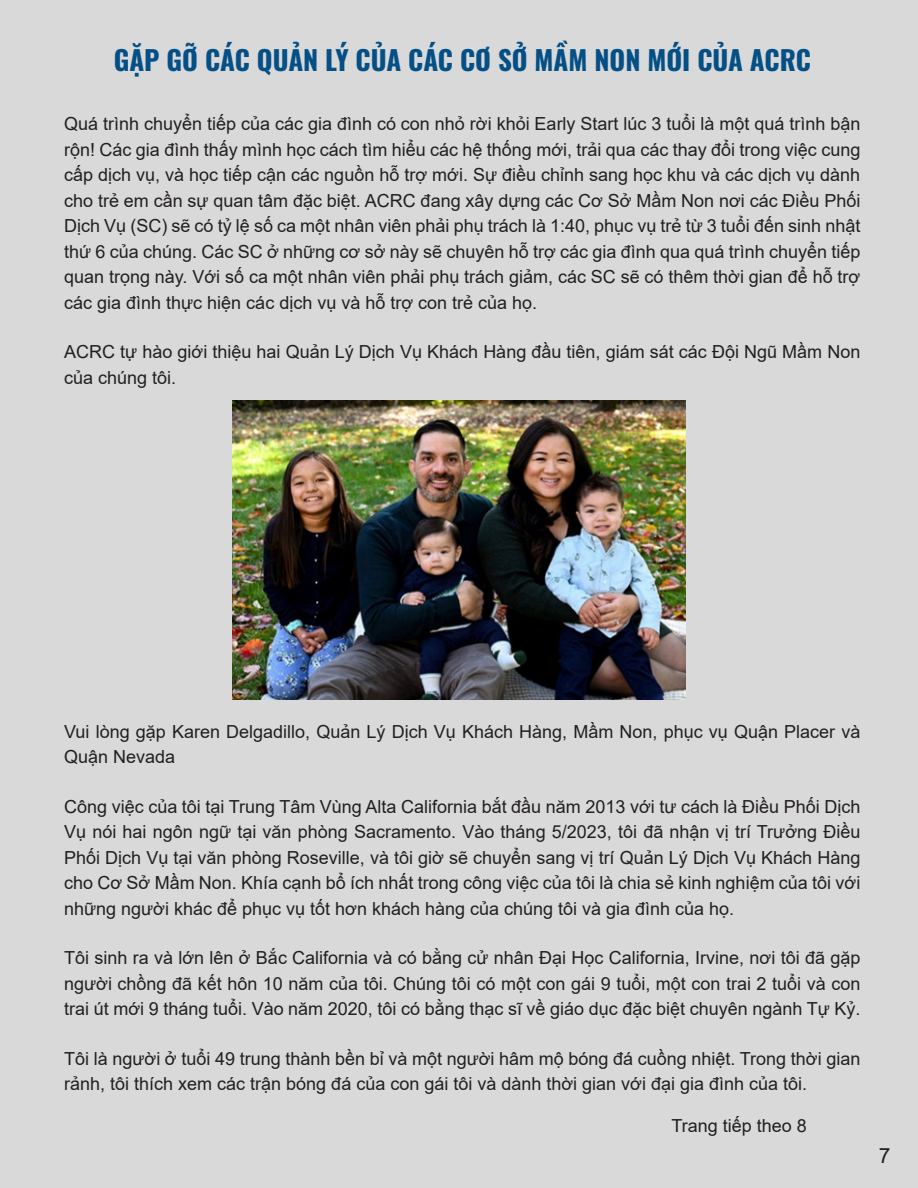
<style>
.page{position:relative;width:918px;height:1188px;background:#d9d9d9}
.page>*{position:absolute;margin:0;border:0;box-sizing:border-box;transform-origin:0 0}
.t1{font:700 27px "Oswald";color:#044f86}
.t2{font:21px "Arial";color:#231f20}
.t3{font:18px/25.5px "Arial";color:#231f20;text-align:justify}
</style>
<div class="page">
<img style="left:232px;top:400px;width:454px;height:300px">
<p class="t1" style="left:114px;top:36px;width:699px">GẶP GỠ CÁC QUẢN LÝ CỦA CÁC CƠ SỞ MẦM NON MỚI CỦA ACRC</p>
<p class="t3" style="left:64px;top:111px;width:798px">Quá trình chuyển tiếp của các gia đình có con nhỏ rời khỏi Early Start lúc 3 tuổi là một quá trình bận rộn! Các gia đình thấy mình học cách tìm hiểu các hệ thống mới, trải qua các thay đổi trong việc cung cấp dịch vụ, và học tiếp cận các nguồn hỗ trợ mới. Sự điều chỉnh sang học khu và các dịch vụ dành cho trẻ em cần sự quan tâm đặc biệt. ACRC đang xây dựng các Cơ Sở Mầm Non nơi các Điều Phối Dịch Vụ (SC) sẽ có tỷ lệ số ca một nhân viên phải phụ trách là 1:40, phục vụ trẻ từ 3 tuổi đến sinh nhật thứ 6 của chúng. Các SC ở những cơ sở này sẽ chuyên hỗ trợ các gia đình qua quá trình chuyển tiếp quan trọng này. Với số ca một nhân viên phải phụ trách giảm, các SC sẽ có thêm thời gian để hỗ trợ các gia đình thực hiện các dịch vụ và hỗ trợ con trẻ của họ.</p>
<p class="t3" style="left:64px;top:339px;width:798px">ACRC tự hào giới thiệu hai Quản Lý Dịch Vụ Khách Hàng đầu tiên, giám sát các Đội Ngũ Mầm Non của chúng tôi.</p>
<p class="t3" style="left:64px;top:718px;width:798px">Vui lòng gặp Karen Delgadillo, Quản Lý Dịch Vụ Khách Hàng, Mầm Non, phục vụ Quận Placer và<br>Quận Nevada</p>
<p class="t3" style="left:64px;top:793px;width:798px">Công việc của tôi tại Trung Tâm Vùng Alta California bắt đầu năm 2013 với tư cách là Điều Phối Dịch Vụ nói hai ngôn ngữ tại văn phòng Sacramento. Vào tháng 5/2023, tôi đã nhận vị trí Trưởng Điều Phối Dịch Vụ tại văn phòng Roseville, và tôi giờ sẽ chuyển sang vị trí Quản Lý Dịch Vụ Khách Hàng cho Cơ Sở Mầm Non. Khía cạnh bổ ích nhất trong công việc của tôi là chia sẻ kinh nghiệm của tôi với những người khác để phục vụ tốt hơn khách hàng của chúng tôi và gia đình của họ.</p>
<p class="t3" style="left:64px;top:945px;width:798px">Tôi sinh ra và lớn lên ở Bắc California và có bằng cử nhân Đại Học California, Irvine, nơi tôi đã gặp người chồng đã kết hôn 10 năm của tôi. Chúng tôi có một con gái 9 tuổi, một con trai 2 tuổi và con trai út mới 9 tháng tuổi. Vào năm 2020, tôi có bằng thạc sĩ về giáo dục đặc biệt chuyên ngành Tự Kỷ.</p>
<p class="t3" style="left:64px;top:1045px;width:798px">Tôi là người ở tuổi 49 trung thành bền bỉ và một người hâm mộ bóng đá cuồng nhiệt. Trong thời gian rảnh, tôi thích xem các trận bóng đá của con gái tôi và dành thời gian với đại gia đình của tôi.</p>
<p class="t3" style="left:671px;top:1113px;width:137px">Trang tiếp theo 8</p>
<p class="t2" style="left:879px;top:1141px;width:13px">7</p>
</div>
